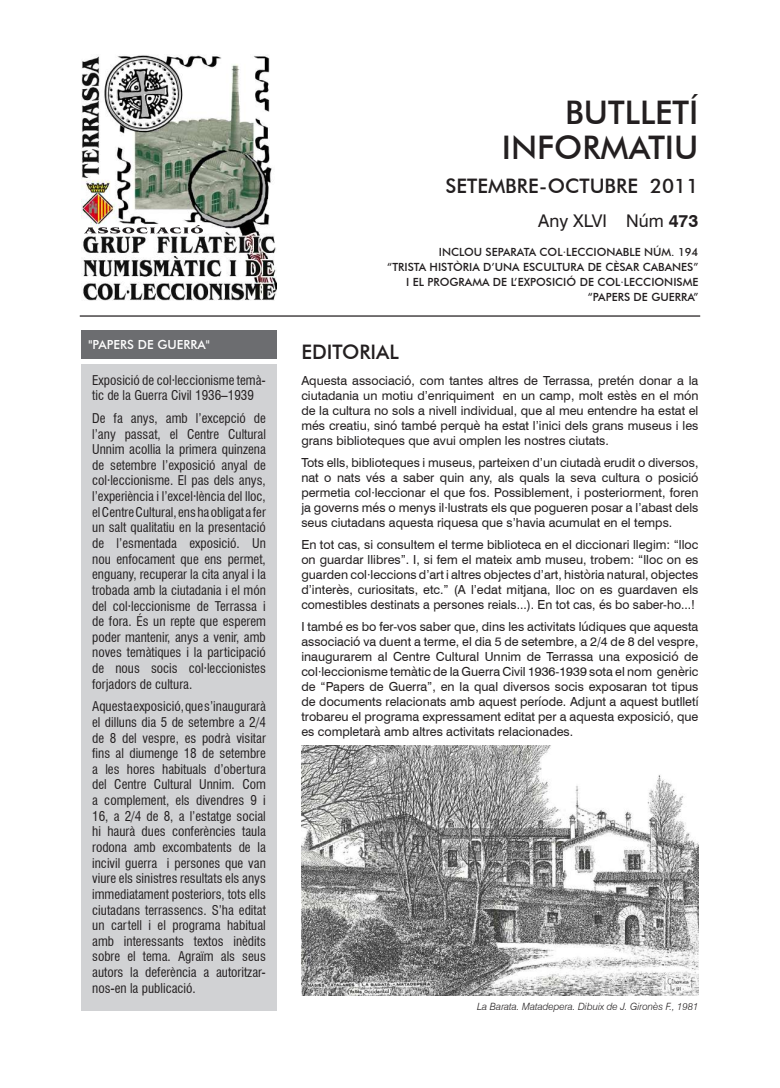
<style>
.page{position:relative;width:780px;height:1088px;background:#fff}
.page>*{position:absolute;margin:0;border:0;box-sizing:border-box;transform-origin:0 0}
.t1{font:500 32.5px/35px "Futura BT";color:#231f20;text-align:right}
.t2{font:500 20px "Futura BT";color:#231f20}
.t3{font:17.5px "Swiss 721 BT";color:#231f20}
.t4{font:condensed 13.12px/15.6px "Swiss 721 BT";color:#231f20;text-align:justify}
.t5{font:12.5px/15px "Swiss 721 BT";color:#231f20;text-align:justify}
.t6{font:500 12.5px "Futura BT";color:#fff}
.t7{font:500 11.25px/15px "Futura BT";color:#231f20}
.t8{font:italic 300 10px "Swiss 721 BT";color:#231f20}
.s1{font-weight:700}
</style>
<div class="page">
<div style="left:81px;top:364px;width:195px;height:646px;background:#d1d2d4"></div>
<div style="left:81px;top:330px;width:195px;height:29px;background:#6c6d70"></div>
<hr style="left:80px;top:315px;width:620px;height:2px;background:#231f20">
<img style="left:301px;top:745px;width:397px;height:250px">
<img style="left:82px;top:55px;width:194px;height:246px">
<svg style="left:84px;top:225px;width:119px;height:8px"></svg>
<p class="t6" style="left:89px;top:337px;width:122px">"PAPERS DE GUE RRA"</p>
<p class="t4" style="left:92px;top:372px;width:175px">Exposició de col·leccionisme temà&shy;tic de la Guerra Civil 1936–1939</p>
<p class="t4" style="left:92px;top:410px;width:175px">De fa anys, amb l’excepció de l’any passat, el Centre Cultural Unnim acollia la primera quinzena de setembre l’exposició anyal de col·leccionisme. El pas dels anys, l’experiència i l’excel·lència del lloc, el Centre Cultural, ens ha obligat a fer un salt qualitatiu en la presentació de l’esmentada exposició. Un nou enfocament que ens permet, enguany, recuperar la cita anyal i la trobada amb la ciutadania i el món del col·leccionisme de Terrassa i de fora. És un repte que esperem poder mantenir, anys a venir, amb noves temàtiques i la participació de nous socis col·leccionistes forjadors de cultura.</p>
<p class="t4" style="left:92px;top:699px;width:175px">Aquesta exposició, que s’inaugurarà el dilluns dia 5 de setembre a 2/4 de 8 del vespre, es podrà visitar fins al diumenge 18 de setembre a les hores habituals d’obertura del Centre Cultural Unnim. Com a complement, els divendres 9 i 16, a 2/4 de 8, a l’estatge social hi haurà dues conferències taula rodona amb excombatents de la incivil guerra i persones que van viure els sinistres resultats els anys immediatament posteriors, tots ells ciutadans terrassencs. S’ha editat un cartell i el programa habitual amb interessants textos inèdits sobre el tema. Agraïm als seus autors la deferència a autoritzar&shy;nos-en la publicació.</p>
<h1 class="t1" style="left:501px;top:95px;width:198px">BUTLLETÍ<br>INFORMATIU</h1>
<h2 class="t2" style="left:445px;top:174px;width:254px">SETEMBRE-OCTUBRE 2011</h2>
<h3 class="t3" style="left:538px;top:210px;width:162px">Any XLVI Núm <span class="s1">473</span></h3>
<p class="t7" style="left:439px;top:245px;width:135px">INCLOU SEPARATA COL·LECC</p>
<p class="t7" style="left:593px;top:245px;width:36px">IONABLE</p>
<p class="t7" style="left:644px;top:245px;width:56px">NÚM. 194</p>
<p class="t7" style="left:387px;top:260px;width:144px">“TRISTA HISTÒRIA D’U NA ESCULTU</p>
<p class="t7" style="left:406px;top:260px;width:293px;text-indent:164px">RA DE CÈSAR CABANES”<br>I EL PROGRAMA DE L’EXPOSICIÓ DE COL·LECC</p>
<p class="t7" style="left:588px;top:275px;width:112px;text-align:right">IONISME<br>“PAPERS DE GUE RRA”</p>
<h2 class="t2" style="left:301px;top:340px;width:97px">EDITORIAL</h2>
<p class="t5" style="left:301px;top:372px;width:398px">Aquesta associació, com tantes altres de Terrassa, pretén donar a la ciutadania un motiu d’enriquiment en un camp, molt estès en el món de la cultura no sols a nivell individual, que al meu entendre ha estat el més creatiu, sinó també perquè ha estat l’inici dels grans museus i les grans biblioteques que avui omplen les nostres ciutats.</p>
<p class="t5" style="left:301px;top:455px;width:398px">Tots ells, biblioteques i museus, parteixen d’un ciutadà erudit o diversos, nat o nats vés a saber quin any, als quals la seva cultura o posició permetia col·leccionar el que fos. Possiblement, i posteriorment, foren ja governs més o menys il·lustrats els que pogueren posar a l’abast dels seus ciutadans aquesta riquesa que s’havia acumulat en el temps.</p>
<p class="t5" style="left:301px;top:537px;width:398px">En tot cas, si consultem el terme biblioteca en el diccionari llegim: “lloc on guardar llibres”. I, si fem el mateix amb museu, trobem: “lloc on es guarden col·leccions d’art i altres objectes d’art, història natural, objectes d’interès, curiositats, etc.” (A l’edat mitjana, lloc on es guardaven els comestibles destinats a persones reials...). En tot cas, és bo saber-ho...!</p>
<p class="t5" style="left:301px;top:619px;width:398px">I també es bo fer-vos saber que, dins les activitats lúdiques que aquesta associació va duent a terme, el dia 5 de setembre, a 2/4 de 8 del vespre, inaugurarem al Centre Cultural Unnim de Terrassa una exposició de col·leccionisme temàtic de la Guerra Civil 1936-1939 sota el nom genèric de “Papers de Guerra”, en la qual diversos socis exposaran tot tipus de documents relacionats amb aquest període. Adjunt a aquest butlletí trobareu el programa expressament editat per a aquesta exposició, que es completarà amb altres activitats relacionades.</p>
<p class="t8" style="left:477px;top:1000px;width:222px">La Barata. Matadepera. Dibuix de J. Gironès F., 1981</p>
</div>
